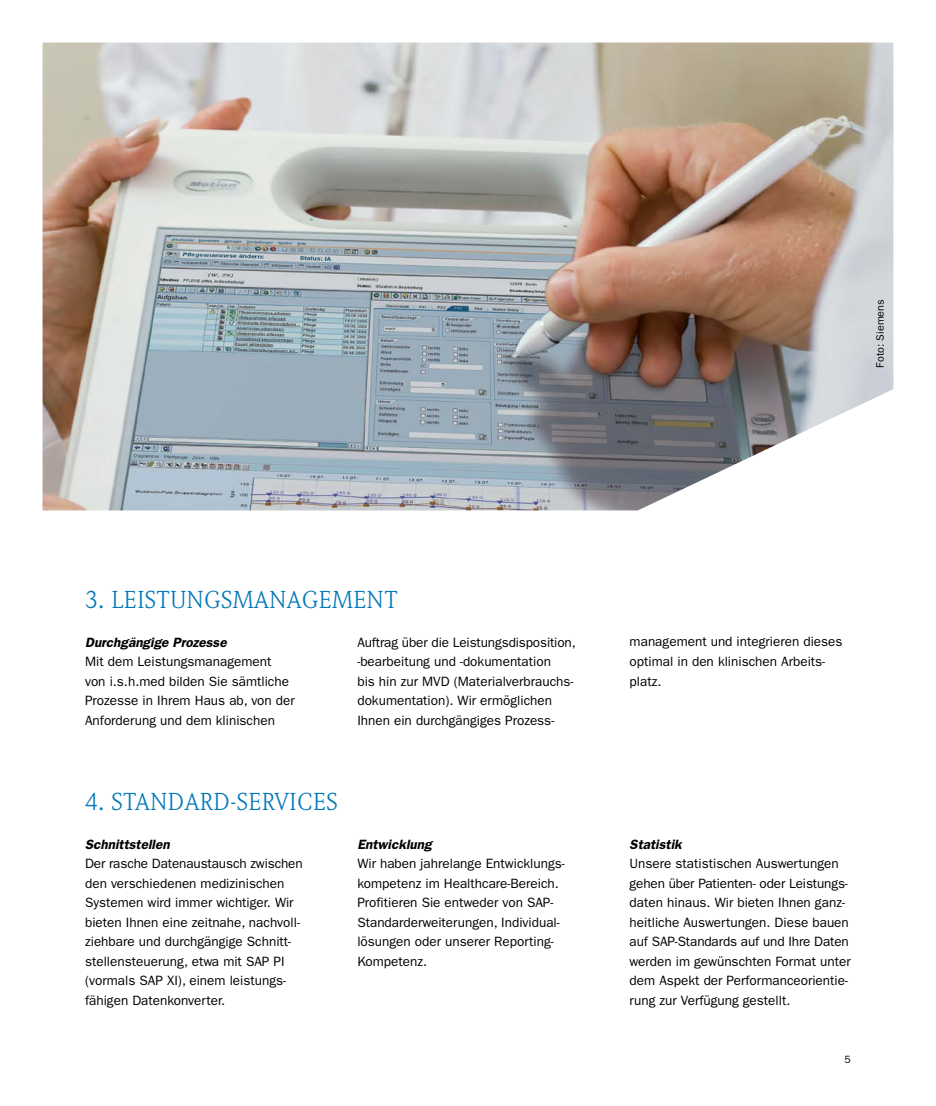
<style>
.page{position:relative;width:936px;height:1106px;background:#fff}
.page>*{position:absolute;margin:0;border:0;box-sizing:border-box;transform-origin:0 0}
.t1{font:24px "Weidemann";letter-spacing:.02em;color:#0077ba}
.t2{font:13.5px/19.5px "Franklin Gothic";color:#000}
.t3{font:italic 600 13.5px "Franklin Gothic";color:#000}
.t4{font:10.8px "ITC Franklin Gothic Std";letter-spacing:.01em;color:#000}
.t5{font:10.5px "ITC Franklin Gothic Std";color:#000}
</style>
<div class="page">
<img style="left:43px;top:43px;width:850px;height:467px">
<p class="t4" style="left:873px;top:367px;width:70px;rotate:-90deg">Foto: Siemens</p>
<h1 class="t1" style="left:85px;top:585px;width:314px">3. LEISTUNGSMANAGEMENT</h1>
<p class="t3" style="left:85px;top:634px;width:143px">Durchgängige Prozesse</p>
<p class="t2" style="left:85px;top:652px;width:211px">Mit dem Leistungsmanagement von i.s.h.med bilden Sie sämtliche<br>Prozesse in Ihrem Haus ab, von der<br>Anforderung und dem klinischen</p>
<p class="t2" style="left:357px;top:632px;width:220px">Auftrag über die Leistungsdisposition, -bearbeitung und -dokumentation<br>bis hin zur MVD (Materialverbrauchs&shy;dokumentation). Wir ermöglichen Ihnen ein durchgängiges Prozess-</p>
<p class="t2" style="left:629px;top:632px;width:214px">management und integrieren dieses optimal in den klinischen Arbeits&shy;platz.</p>
<h1 class="t1" style="left:85px;top:787px;width:254px">4. STANDARD-SERVICES</h1>
<p class="t3" style="left:85px;top:836px;width:86px">Schnittstellen</p>
<p class="t2" style="left:85px;top:854px;width:219px">Der rasche Datenaustausch zwischen den verschiedenen medizinischen Systemen wird immer wichtiger. Wir bieten Ihnen eine zeitnahe, nachvoll&shy;ziehbare und durchgängige Schnitt&shy;stellensteuerung, etwa mit SAP PI (vormals SAP XI), einem leistungs&shy;fähigen Datenkonverter.</p>
<p class="t3" style="left:357px;top:836px;width:76px">Entwicklung</p>
<p class="t2" style="left:357px;top:854px;width:209px">Wir haben jahrelange Entwicklungs&shy;kompetenz im Healthcare-Bereich.<br>Profitieren Sie entweder von SAP-<br>Standarderweiterungen, Individual&shy;lösungen oder unserer Reporting-<br>Kompetenz.</p>
<p class="t3" style="left:629px;top:836px;width:54px">Statistik</p>
<p class="t2" style="left:629px;top:853px;width:222px">Unsere statistischen Auswertungen gehen über Patienten- oder Leistungs&shy;daten hinaus. Wir bieten Ihnen ganz&shy;heitliche Auswertungen. Diese bauen auf SAP-Standards auf und Ihre Daten werden im gewünschten Format unter dem Aspekt der Performanceorientie&shy;rung zur Verfügung gestellt.</p>
<p class="t5" style="left:844px;top:1053px;width:8px">5</p>
</div>
